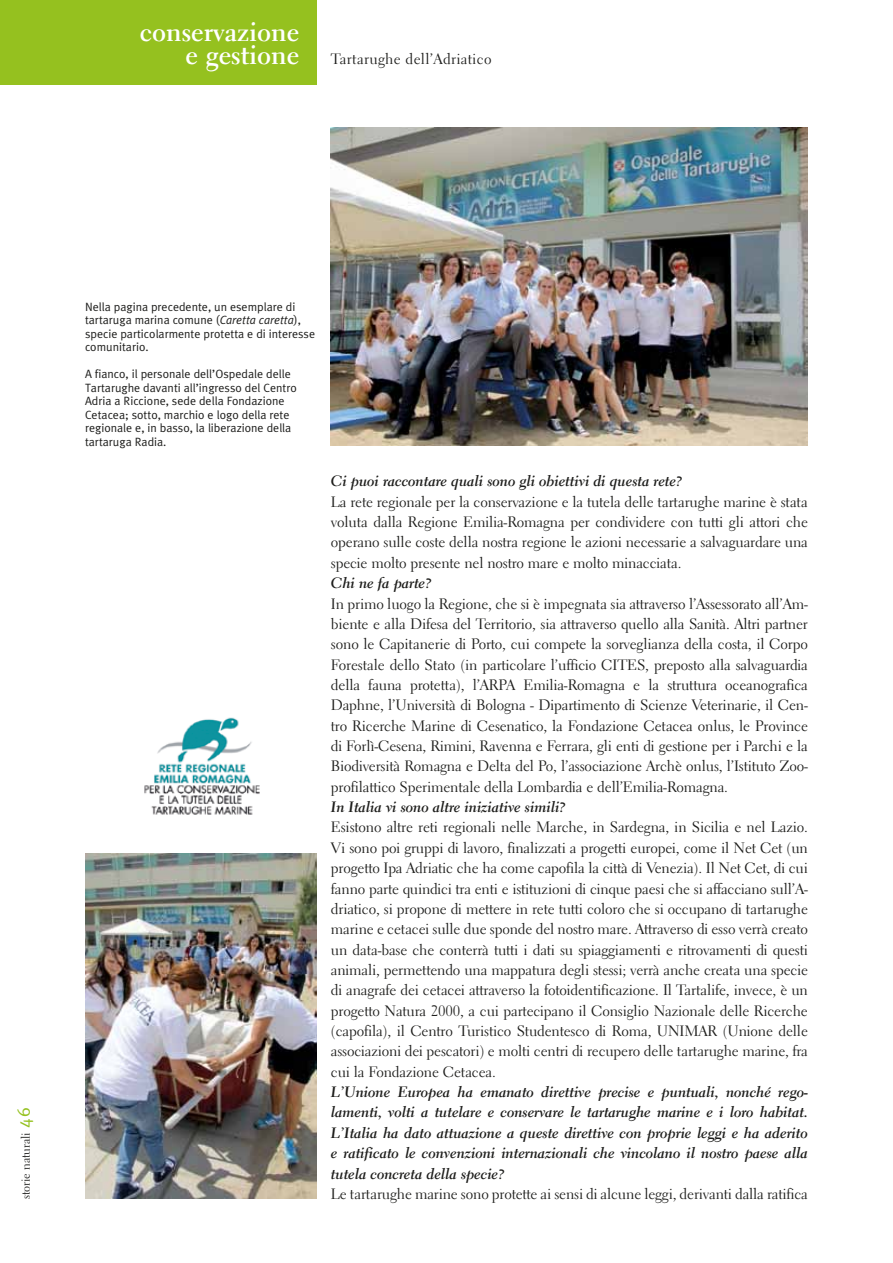
<style>
.page{position:relative;width:893px;height:1263px;background:#fff}
.page>*{position:absolute;margin:0;border:0;box-sizing:border-box;transform-origin:0 0}
.t1{font:700 27px "Electra LH";color:#fff}
.t2{font:15px/20.4px "Electra LH";letter-spacing:-.01em;color:#1d1d1b;text-align:justify}
.t3{font:15px/20.4px "Electra LH Bold Cursive";letter-spacing:-.01em;color:#1d1d1b;text-align:justify}
.t4{font:15px "Electra LH";letter-spacing:.02em;color:#1d1d1b}
.t5{font:12px/13.5px "Meta Plus Normal";color:#1d1d1b}
.t6{font:12px "Electra LH";letter-spacing:-.005em;color:#1d1d1b}
.s1{font-weight:700;font-size:27px;color:#fff}
.s2{font-family:"Meta";font-size:18px;color:#95c11f}
.s3{font-style:italic}
</style>
<div class="page">
<div style="left:0;top:0;width:316px;height:85px;background:#95c11f"></div>
<img style="left:144px;top:717px;width:116px;height:98px">
<img style="left:85px;top:853px;width:231px;height:346px">
<img style="left:331px;top:128px;width:477px;height:318px">
<h1 class="t1" style="left:140px;top:15px;width:161px">conservazione</h1>
<p class="t4" style="left:186px;top:49px;width:307px"><span class="s1">e gestione</span> Tartarughe dell’Adriatico</p>
<p class="t6" style="left:18px;top:1199px;width:93px;rotate:-90deg">storie naturali <span class="s2">46</span></p>
<p class="t5" style="left:85px;top:299px;width:232px">Nella pagina precedente, un esemplare di tartaruga marina comune (<span class="s3">Caretta caretta</span>), specie particolarmente protetta e di interesse comunitario.</p>
<p class="t5" style="left:85px;top:367px;width:213px">A fianco, il personale dell’Ospedale delle Tartarughe davanti all’ingresso del Centro Adria a Riccione, sede della Fondazione Cetacea; sotto, marchio e logo della rete regionale e, in basso, la liberazione della tartaruga Radia.</p>
<p class="t3" style="left:331px;top:471px;width:353px">Ci puoi raccontare quali sono gli obiettivi di questa rete?</p>
<p class="t2" style="left:331px;top:491px;width:478px">La rete regionale per la conservazione e la tutela delle tartarughe marine è stata voluta dalla Regione Emilia-Romagna per condividere con tutti gli attori che operano sulle coste della nostra regione le azioni necessarie a salvaguardare una specie molto presente nel nostro mare e molto minacciata.</p>
<p class="t3" style="left:331px;top:573px;width:102px">Chi ne fa parte?</p>
<p class="t2" style="left:331px;top:593px;width:479px">In primo luogo la Regione, che si è impegnata sia attraverso l’Assessorato all’Am&shy;biente e alla Difesa del Territorio, sia attraverso quello alla Sanità. Altri partner sono le Capitanerie di Porto, cui compete la sorveglianza della costa, il Corpo Forestale dello Stato (in particolare l’ufficio CITES, preposto alla salvaguardia della fauna protetta), l’ARPA Emilia-Romagna e la struttura oceanografica Daphne, l’Università di Bologna - Dipartimento di Scienze Veterinarie, il Cen&shy;tro Ricerche Marine di Cesenatico, la Fondazione Cetacea onlus, le Province di Forlì-Cesena, Rimini, Ravenna e Ferrara, gli enti di gestione per i Parchi e la Biodiversità Romagna e Delta del Po, l’associazione Archè onlus, l’Istituto Zoo&shy;profilattico Sperimentale della Lombardia e dell’Emilia-Romagna.</p>
<p class="t3" style="left:331px;top:797px;width:237px">In Italia vi sono altre iniziative simili?</p>
<p class="t2" style="left:331px;top:817px;width:478px">Esistono altre reti regionali nelle Marche, in Sardegna, in Sicilia e nel Lazio.<br>Vi sono poi gruppi di lavoro, finalizzati a progetti europei, come il Net Cet (un progetto Ipa Adriatic che ha come capofila la città di Venezia). Il Net Cet, di cui fanno parte quindici tra enti e istituzioni di cinque paesi che si affacciano sull’A&shy;driatico, si propone di mettere in rete tutti coloro che si occupano di tartarughe marine e cetacei sulle due sponde del nostro mare. Attraverso di esso verrà creato un data-base che conterrà tutti i dati su spiaggiamenti e ritrovamenti di questi animali, permettendo una mappatura degli stessi; verrà anche creata una specie di anagrafe dei cetacei attraverso la fotoidentificazione. Il Tartalife, invece, è un progetto Natura 2000, a cui partecipano il Consiglio Nazionale delle Ricerche (capofila), il Centro Turistico Studentesco di Roma, UNIMAR (Unione delle associazioni dei pescatori) e molti centri di recupero delle tartarughe marine, fra cui la Fondazione Cetacea.</p>
<p class="t3" style="left:331px;top:1082px;width:479px">L’Unione Europea ha emanato direttive precise e puntuali, nonché rego&shy;lamenti, volti a tutelare e conservare le tartarughe marine e i loro habitat.<br>L’Italia ha dato attuazione a queste direttive con proprie leggi e ha aderito e ratificato le convenzioni internazionali che vincolano il nostro paese alla tutela concreta della specie?</p>
<p class="t2" style="left:331px;top:1183px;width:478px">Le tartarughe marine sono protette ai sensi di alcune leggi, derivanti dalla ratifica</p>
</div>
